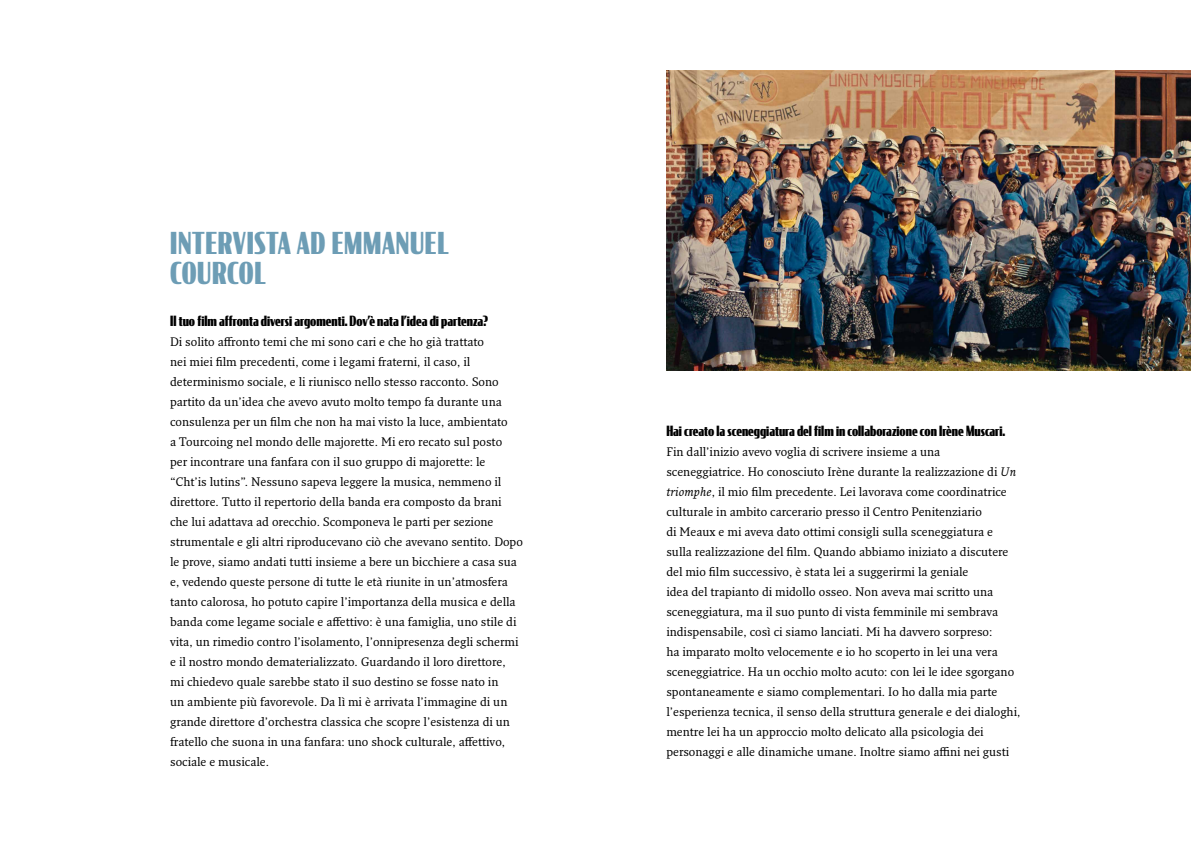
<style>
.page{position:relative;width:1191px;height:842px;background:#fff}
.page>*{position:absolute;margin:0;border:0;box-sizing:border-box;transform-origin:0 0}
.t1{font:900 30px/30px "Condor Comp";letter-spacing:.025em;color:#6d9db5}
.t2{font:900 14px "Condor Comp";color:#000}
.t3{font:12px/20px "Fresco Pro";color:#000}
.s1{font-style:italic}
</style>
<div class="page">
<img style="left:666px;top:71px;width:525px;height:300px">
<h1 class="t1" style="left:170px;top:228px;width:280px">INTERVISTA AD EMMANUEL<br>COURCOL</h1>
<p class="t2" style="left:170px;top:312px;width:319px">Il tuo film affronta diversi argomenti. Dov’è nata l’idea di partenza?</p>
<p class="t3" style="left:170px;top:331px;width:354px">Di solito affronto temi che mi sono cari e che ho già trattato<br>nei miei film precedenti, come i legami fraterni, il caso, il determinismo sociale, e li riunisco nello stesso racconto. Sono partito da un’idea che avevo avuto molto tempo fa durante una consulenza per un film che non ha mai visto la luce, ambientato<br>a Tourcoing nel mondo delle majorette. Mi ero recato sul posto<br>per incontrare una fanfara con il suo gruppo di majorette: le “Cht’is lutins”. Nessuno sapeva leggere la musica, nemmeno il direttore. Tutto il repertorio della banda era composto da brani che lui adattava ad orecchio. Scomponeva le parti per sezione strumentale e gli altri riproducevano ciò che avevano sentito. Dopo le prove, siamo andati tutti insieme a bere un bicchiere a casa sua e, vedendo queste persone di tutte le età riunite in un’atmosfera tanto calorosa, ho potuto capire l’importanza della musica e della banda come legame sociale e affettivo: è una famiglia, uno stile di vita, un rimedio contro l’isolamento, l’onnipresenza degli schermi e il nostro mondo dematerializzato. Guardando il loro direttore,<br>mi chiedevo quale sarebbe stato il suo destino se fosse nato in<br>un ambiente più favorevole. Da lì mi è arrivata l’immagine di un grande direttore d’orchestra classica che scopre l’esistenza di un fratello che suona in una fanfara: uno shock culturale, affettivo, sociale e musicale.</p>
<p class="t2" style="left:666px;top:422px;width:340px">Hai creato la sceneggiatura del film in collaborazione con Irène Muscari.</p>
<p class="t3" style="left:666px;top:441px;width:355px">Fin dall’inizio avevo voglia di scrivere insieme a una sceneggiatrice. Ho conosciuto Irène durante la realizzazione di <span class="s1">Un triomphe</span>, il mio film precedente. Lei lavorava come coordinatrice culturale in ambito carcerario presso il Centro Penitenziario<br>di Meaux e mi aveva dato ottimi consigli sulla sceneggiatura e sulla realizzazione del film. Quando abbiamo iniziato a discutere del mio film successivo, è stata lei a suggerirmi la geniale<br>idea del trapianto di midollo osseo. Non aveva mai scritto una sceneggiatura, ma il suo punto di vista femminile mi sembrava indispensabile, così ci siamo lanciati. Mi ha davvero sorpreso:<br>ha imparato molto velocemente e io ho scoperto in lei una vera sceneggiatrice. Ha un occhio molto acuto: con lei le idee sgorgano spontaneamente e siamo complementari. Io ho dalla mia parte l’esperienza tecnica, il senso della struttura generale e dei dialoghi, mentre lei ha un approccio molto delicato alla psicologia dei personaggi e alle dinamiche umane. Inoltre siamo affini nei gusti</p>
</div>
